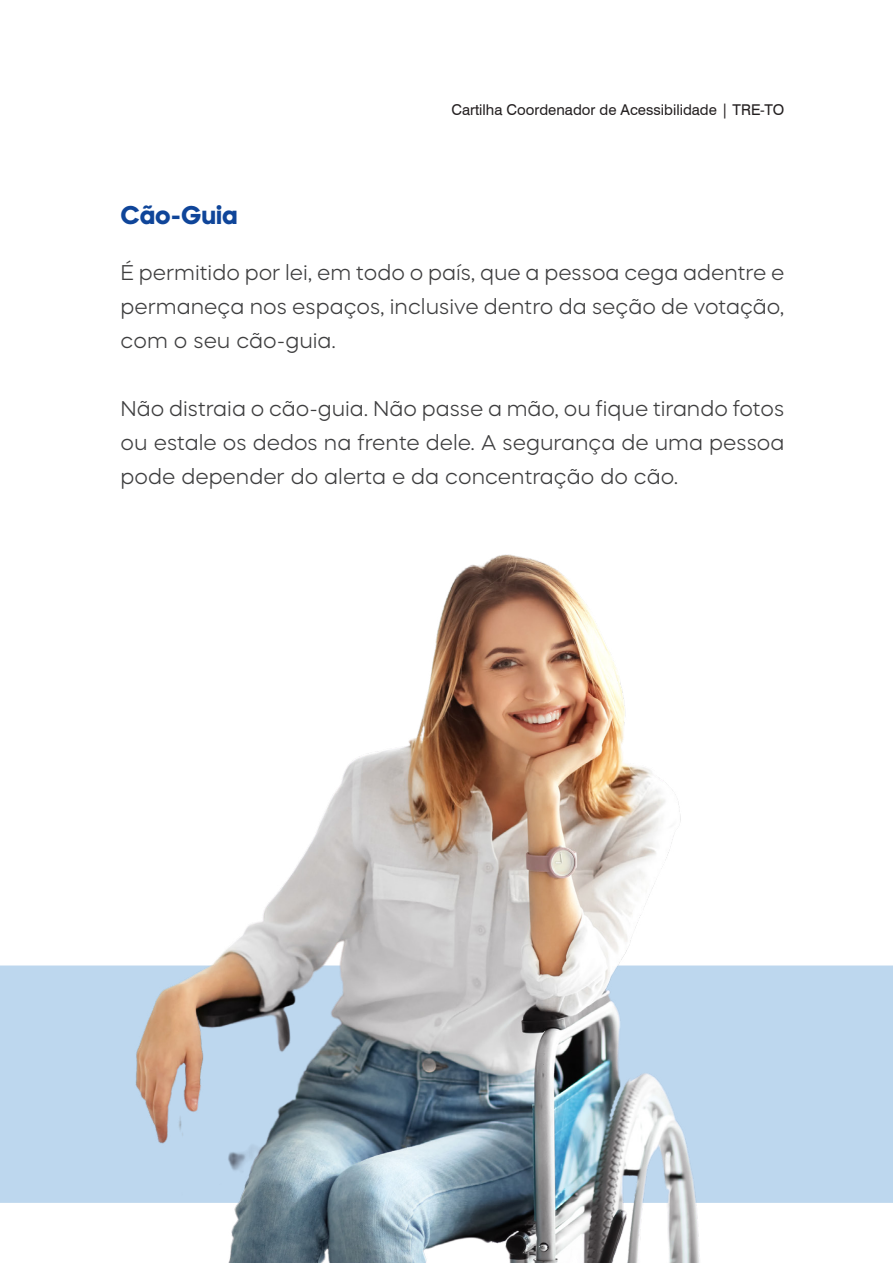
<style>
.page{position:relative;width:893px;height:1263px;background:#fff}
.page>*{position:absolute;margin:0;border:0;box-sizing:border-box;transform-origin:0 0}
.t1{font:700 25.5px "Mazzard H";color:#0f4599}
.t2{font:300 21.3px/34px "Mazzard H";color:#3e3e3f;text-align:justify}
.t3{font:14.85px "Swiss 721 BT";color:#231f20}
</style>
<div class="page">
<div style="left:0;top:965px;width:893px;height:238px;background:#bdd7ee"></div>
<img style="left:36px;top:554px;width:811px;height:709px">
<p class="t1" style="left:121px;top:198px;width:118px">Cão-Guia</p>
<p class="t3" style="left:451px;top:100px;width:335px">Cartilha Coordenador de Acessibilidade | TRE-TO</p>
<p class="t2" style="left:121px;top:255px;width:665px">É permitido por lei, em todo o país, que a pessoa cega adentre e permaneça nos espaços, inclusive dentro da seção de votação, com o seu cão-guia.</p>
<p class="t2" style="left:121px;top:391px;width:665px">Não distraia o cão-guia. Não passe a mão, ou fique tirando fotos ou estale os dedos na frente dele. A segurança de uma pessoa pode depender do alerta e da concentração do cão.</p>
</div>
